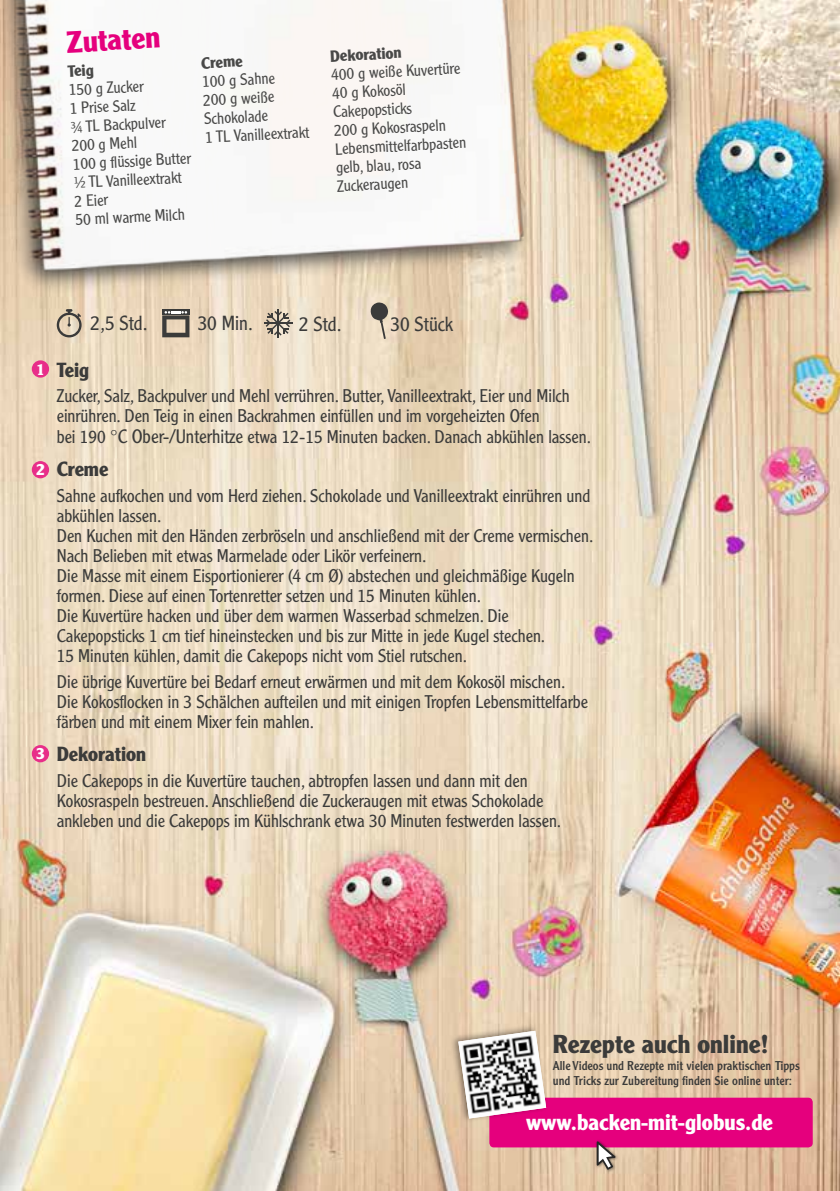
<style>
.page{position:relative;width:840px;height:1191px;background:#fff}
.page>*{position:absolute;margin:0;border:0;box-sizing:border-box;transform-origin:0 0}
.t1{font:700 30px "Clearface Gothic LT Std";color:#e5007d}
.t2{font:700 25.4px "Clearface Gothic LT Std";color:#3b3b3a}
.t3{font:700 22.2px "Clearface Gothic LT Std";color:#fff}
.t4{font:300 20px "Clearface Gothic LT Std";color:#3b3b3a}
.t5{font:700 20px "Clearface Gothic LT Std";color:#3b3b3a}
.t6{font:300 18px/20px "Clearface Gothic LT Std";letter-spacing:-.005em;color:#3b3b3a}
.t7{font:300 16px/18.6px "Clearface Gothic LT Std";color:#494948}
.t8{font:700 16px "Clearface Gothic LT Std";color:#494948}
.t9{font:700 16px "Clearface Gothic LT Std";color:#fff}
.t10{font:12.6px/15.2px "Clearface Gothic LT Std";color:#3b3b3a}
.s1{font-size:19px}
</style>
<div class="page">
<img style="left:0;top:0;width:839px;height:1191px">
<img style="left:0;top:0;width:652px;height:458px">
<div style="left:489px;top:1097px;width:323px;height:50px;background:#e5007d;border-radius:5px"></div>
<div style="left:594px;top:1139px;width:24px;height:33px;background:#000;opacity:.45"></div>
<svg style="left:596px;top:1141px;width:19px;height:28px"></svg>
<div style="left:450px;top:1024px;width:99px;height:99px;background:#000;opacity:.4"></div>
<img style="left:458px;top:1030px;width:88px;height:88px">
<div style="left:32px;top:360px;width:17px;height:17px;background:#e82e89;border-radius:50%"></div>
<div style="left:32px;top:461px;width:17px;height:17px;background:#e82e89;border-radius:50%"></div>
<div style="left:32px;top:745px;width:17px;height:17px;background:#e82e89;border-radius:50%"></div>
<svg style="left:57px;top:309px;width:25px;height:28px"></svg>
<div style="left:162px;top:309px;width:27px;height:6px;background:#3b3b3a"></div>
<svg style="left:162px;top:311px;width:27px;height:26px"></svg>
<hr style="left:264px;top:322px;width:28px;height:2px;background:#3b3b3a">
<svg style="left:265px;top:309px;width:25px;height:28px"></svg>
<svg style="left:369px;top:302px;width:19px;height:37px"></svg>
<h1 class="t1" style="left:65px;top:25px;width:95px;rotate:-3deg">Zutaten</h1>
<p class="t8" style="left:67px;top:62px;width:27px;rotate:-3deg">Teig</p>
<p class="t7" style="left:68px;top:80px;width:120px;rotate:-3deg">150 g Zucker<br>1 Prise Salz<br>¾ TL Backpulver<br>200 g Mehl<br>100 g fl üssige Butter ½ TL Vanilleextrakt<br>2 Eier<br>50 ml warme Milch</p>
<p class="t8" style="left:201px;top:54px;width:43px;rotate:-3deg">Creme</p>
<p class="t7" style="left:202px;top:72px;width:106px;rotate:-3deg">100 g Sahne<br>200 g weiße<br>Schokolade<br>1 TL Vanilleextrakt</p>
<p class="t8" style="left:329px;top:47px;width:73px;rotate:-3deg">Dekoration</p>
<p class="t7" style="left:330px;top:65px;width:133px;rotate:-3deg">400 g weiße Kuvertüre<br>40 g Kokosöl<br>Cakepopsticks<br>200 g Kokosraspeln<br>Lebensmittelfarbpasten gelb, blau, rosa<br>Zuckeraugen</p>
<p class="t9" style="left:36px;top:360px;width:10px">1</p>
<p class="t9" style="left:36px;top:460px;width:10px">2</p>
<p class="t9" style="left:36px;top:744px;width:10px">3</p>
<p class="t4" style="left:90px;top:311px;width:59px">2,5 Std.</p>
<p class="t4" style="left:197px;top:311px;width:57px">30 Min.</p>
<p class="t4" style="left:299px;top:311px;width:44px">2 Std.</p>
<p class="t4" style="left:390px;top:312px;width:64px">30 Stück</p>
<p class="t5" style="left:57px;top:358px;width:34px">Teig</p>
<p class="t6" style="left:57px;top:386px;width:535px">Zucker, Salz, Backpulver und Mehl verrühren. Butter, Vanilleextrakt, Eier und Milch einrühren. Den Teig in einen Backrahmen einfüllen und im vorgeheizten Ofen<br>bei 190 <span class="s1">°C Ober-/Unterhitze</span> etwa 12-15 Minuten backen. Danach abkühlen lassen.</p>
<p class="t5" style="left:57px;top:458px;width:53px">Creme</p>
<p class="t6" style="left:57px;top:486px;width:538px">Sahne aufkochen und vom Herd ziehen. Schokolade und Vanilleextrakt einrühren und abkühlen lassen.<br>Den Kuchen mit den Händen zerbröseln und anschließend mit der Creme vermischen.<br>Nach Belieben mit etwas Marmelade oder Likör verfeinern.<br>Die Masse mit einem Eisportionierer (4 cm Ø) abstechen und gleichmäßige Kugeln formen. Diese auf einen Tortenretter setzen und 15 Minuten kühlen.<br>Die Kuvertüre hacken und über dem warmen Wasserbad schmelzen. Die Cakepopsticks 1 cm tief hineinstecken und bis zur Mitte in jede Kugel stechen.<br>15 Minuten kühlen, damit die Cakepops nicht vom Stiel rutschen.</p>
<p class="t6" style="left:57px;top:671px;width:532px">Die übrige Kuvertüre bei Bedarf erneut erwärmen und mit dem Kokosöl mischen.<br>Die Kokosflocken in 3 Schälchen aufteilen und mit einigen Tropfen Lebensmittelfarbe färben und mit einem Mixer fein mahlen.</p>
<p class="t5" style="left:57px;top:742px;width:91px">Dekoration</p>
<p class="t6" style="left:57px;top:770px;width:505px">Die Cakepops in die Kuvertüre tauchen, abtropfen lassen und dann mit den<br>Kokosraspeln bestreuen. Anschließend die Zuckeraugen mit etwas Schokolade ankleben und die Cakepops im Kühlschrank etwa 30 Minuten festwerden lassen.</p>
<h2 class="t2" style="left:552px;top:1029px;width:217px">Rezepte auch online!</h2>
<p class="t10" style="left:552px;top:1057px;width:248px">Alle Videos und Rezepte mit vielen praktischen Tipps und Tricks zur Zubereitung finden Sie online unter:</p>
<p class="t3" style="left:525px;top:1109px;width:248px">www.backen-mit-globus.de</p>
</div>
